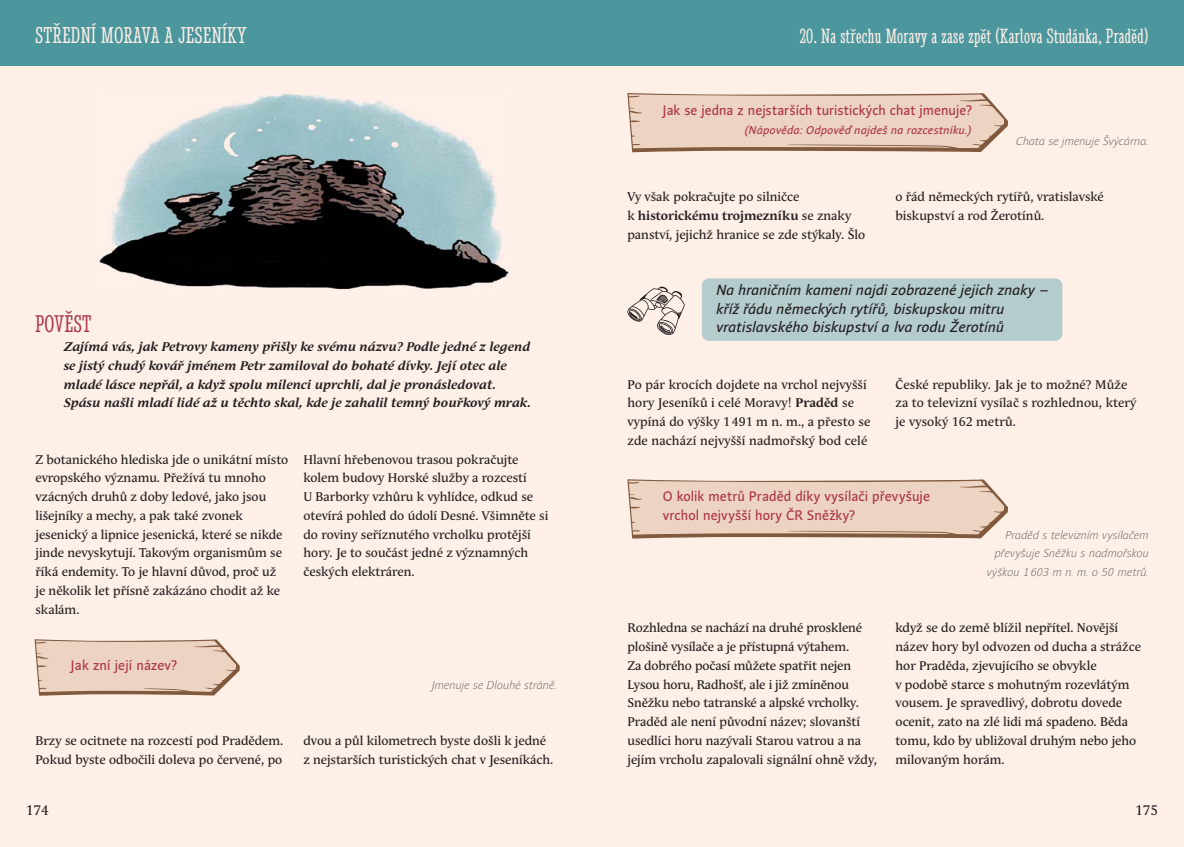
<style>
.page{position:relative;width:1184px;height:847px;background:#fff}
.page>*{position:absolute;margin:0;border:0;box-sizing:border-box;transform-origin:0 0}
.t1{font:ultra-condensed 25px "Stint";letter-spacing:.015em;color:#ad3747}
.t2{font:ultra-condensed 23.75px "Stint";letter-spacing:.02em;color:#feefe7}
.t3{font:ultra-condensed 21.25px "Stint";letter-spacing:.015em;color:#feefe7}
.t4{font:italic 14.5px/18.8px "Andulka Sans Text";letter-spacing:.01em;color:#231f20}
.t5{font:13.75px/18.8px "Andulka Sans Text";letter-spacing:.01em;color:#ad3747}
.t6{font:13.75px "Andulka Text Pro";color:#231f20}
.t7{font:12.5px/18.8px "Andulka Text Pro";color:#231f20}
.t8{font:italic 700 12.5px/18.8px "Andulka Text Pro";letter-spacing:.01em;color:#231f20}
.t9{font:italic 300 11.25px/18.8px "Andulka Sans";color:#5c5d60;text-align:right}
.t10{font:italic 11.25px "Andulka Sans Text";letter-spacing:.02em;color:#ad3747}
.s1{font-weight:700}
</style>
<div class="page">
<div style="left:592px;top:0;width:591px;height:847px;background:#feefe7"></div>
<div style="left:0;top:0;width:592px;height:847px;background:#feefe7"></div>
<svg style="left:35px;top:639px;width:205px;height:57px;background:#e2c8b7"></svg>
<svg style="left:627px;top:93px;width:381px;height:59px;background:#e2c8b6"></svg>
<svg style="left:627px;top:479px;width:381px;height:59px;background:#e2c8b7"></svg>
<div style="left:702px;top:278px;width:360px;height:63px;background:#b5cccf;border-radius:7px"></div>
<svg style="left:627px;top:286px;width:58px;height:49px"></svg>
<img style="left:99px;top:93px;width:410px;height:197px">
<div style="left:592px;top:0;width:591px;height:66px;background:#4c979d"></div>
<div style="left:0;top:0;width:592px;height:66px;background:#4c979d"></div>
<h2 class="t2" style="left:35px;top:22px;width:213px">STŘEDNÍ MORAVA A JESENÍKY</h2>
<h3 class="t3" style="left:799px;top:24px;width:350px">20. Na střechu Moravy a zase zpět (Karlova Studánka, Praděd)</h3>
<p class="t5" style="left:663px;top:102px;width:311px">Jak se jedna z nejstarších turistických chat jmenuje?</p>
<p class="t10" style="left:744px;top:125px;width:228px">(Nápověda: Odpověď najdeš na rozcestníku.)</p>
<p class="t9" style="left:1016px;top:132px;width:134px">Chata se jmenuje Švýcárna.</p>
<h1 class="t1" style="left:35px;top:310px;width:57px">POVĚST</h1>
<p class="t8" style="left:64px;top:338px;width:468px">Zajímá vás, jak Petrovy kameny přišly ke svému názvu? Podle jedné z legend se jistý chudý kovář jménem Petr zamiloval do bohaté dívky. Její otec ale mladé lásce nepřál, a když spolu milenci uprchli, dal je pronásledovat.<br>Spásu našli mladí lidé až u těchto skal, kde je zahalil temný bouřkový mrak.</p>
<p class="t7" style="left:35px;top:450px;width:254px">Z botanického hlediska jde o unikátní místo evropského významu. Přežívá tu mnoho vzácných druhů z doby ledové, jako jsou lišejníky a mechy, a pak také zvonek jesenický a lipnice jesenická, které se nikde jinde nevyskytují. Takovým organismům se říká endemity. To je hlavní důvod, proč už je několik let přísně zakázáno chodit až ke skalám.</p>
<p class="t7" style="left:303px;top:450px;width:246px">Hlavní hřebenovou trasou pokračujte kolem budovy Horské služby a rozcestí<br>U Barborky vzhůru k vyhlídce, odkud se otevírá pohled do údolí Desné. Všimněte si do roviny seříznutého vrcholku protější hory. Je to součást jedné z významných českých elektráren.</p>
<p class="t5" style="left:71px;top:657px;width:108px">Jak zní její název?</p>
<p class="t9" style="left:431px;top:676px;width:126px">Jmenuje se Dlouhé stráně.</p>
<p class="t7" style="left:35px;top:732px;width:249px">Brzy se ocitnete na rozcestí pod Pradědem.<br>Pokud byste odbočili doleva po červené, po</p>
<p class="t7" style="left:303px;top:732px;width:251px">dvou a půl kilometrech byste došli k jedné z nejstarších turistických chat v Jeseníkách.</p>
<p class="t7" style="left:627px;top:188px;width:239px">Vy však pokračujte po silničce<br>k <span class="s1">historickému trojmezníku</span> se znaky panství, jejichž hranice se zde stýkaly. Šlo</p>
<p class="t7" style="left:895px;top:188px;width:210px">o řád německých rytířů, vratislavské biskupství a rod Žerotínů.</p>
<p class="t4" style="left:716px;top:282px;width:334px">Na hraničním kameni najdi zobrazené jejich znaky – kříž řádu německých rytířů, biskupskou mitru vratislavského biskupství a lva rodu Žerotínů</p>
<p class="t7" style="left:627px;top:375px;width:244px">Po pár krocích dojdete na vrchol nejvyšší hory Jeseníků i celé Moravy! <span class="s1">Praděd</span> se vypíná do výšky 1 491 m n. m., a přesto se zde nachází nejvyšší nadmořský bod celé</p>
<p class="t7" style="left:895px;top:375px;width:242px">České republiky. Jak je to možné? Může za to televizní vysílač s rozhlednou, který je vysoký 162 metrů.</p>
<p class="t5" style="left:663px;top:488px;width:268px">O kolik metrů Praděd díky vysílači převyšuje vrchol nejvyšší hory ČR Sněžky?</p>
<p class="t9" style="left:986px;top:526px;width:164px">Praděd s televizním vysílačem převyšuje Sněžku s nadmořskou výškou 1 603 m n. m. o 50 metrů.</p>
<p class="t7" style="left:627px;top:619px;width:251px">Rozhledna se nachází na druhé prosklené plošině vysílače a je přístupná výtahem.<br>Za dobrého počasí můžete spatřit nejen Lysou horu, Radhošť, ale i již zmíněnou Sněžku nebo tatranské a alpské vrcholky.<br>Praděd ale není původní název; slovanští usedlíci horu nazývali Starou vatrou a na jejím vrcholu zapalovali signální ohně vždy,</p>
<p class="t7" style="left:895px;top:619px;width:247px">když se do země blížil nepřítel. Novější název hory byl odvozen od ducha a strážce hor Praděda, zjevujícího se obvykle<br>v podobě starce s mohutným rozevlátým vousem. Je spravedlivý, dobrotu dovede ocenit, zato na zlé lidi má spadeno. Běda tomu, kdo by ubližoval druhým nebo jeho milovaným horám.</p>
<p class="t6" style="left:26px;top:803px;width:24px">174</p>
<p class="t6" style="left:1135px;top:803px;width:24px">175</p>
</div>
